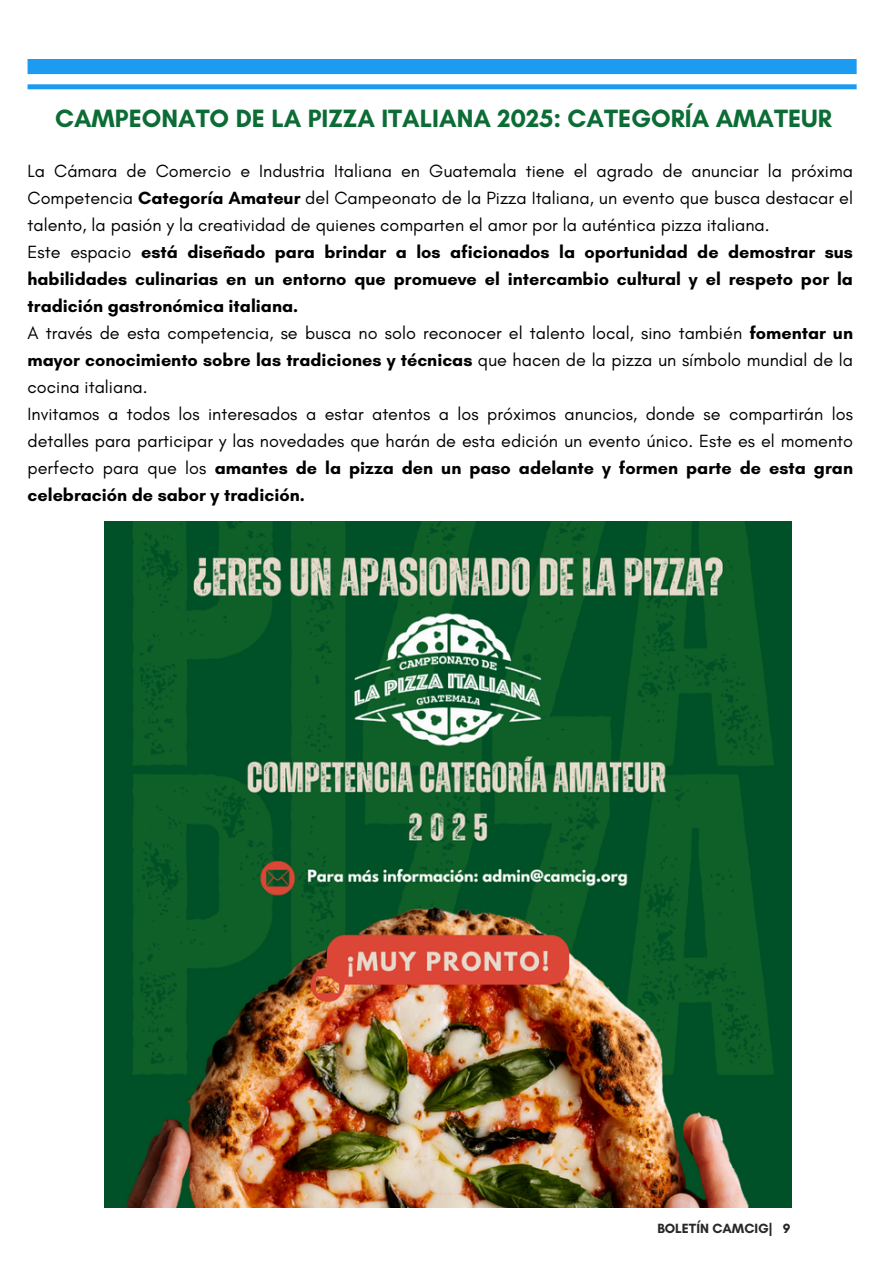
<style>
.page{position:relative;width:894px;height:1264px;background:#fff}
.page>*{position:absolute;margin:0;border:0;box-sizing:border-box;transform-origin:0 0}
.t1{font:700 25.5px "Glacial Indifference";color:#0c6c35}
.t2{font:18px/27px "Glacial Indifference";color:#000}
.t3{font:700 13.65px "Glacial Indifference";color:#282828}
.s1{font-weight:700}
</style>
<div class="page">
<svg style="left:28px;top:59px;width:828px;height:30px"></svg>
<img style="left:105px;top:521px;width:686px;height:686px">
<h2 class="t1" style="left:55px;top:103px;width:778px">CAMPEONATO DE LA PIZZA ITALIANA 2025: CATEGORÍA AMATEUR</h2>
<p class="t2" style="left:28px;top:157px;width:826px">La Cámara de Comercio e Industria Italiana en Guatemala tiene el agrado de anunciar la próxima Competencia <span class="s1">Categoría Amateur</span> del Campeonato de la Pizza Italiana, un evento que busca destacar el talento, la pasión y la creatividad de quienes comparten el amor por la auténtica pizza italiana.<br>Este espacio <span class="s1">está diseñado para brindar a los aficionados la oportunidad de demostrar sus habilidades culinarias en un entorno que promueve el intercambio cultural y el respeto por la tradición gastronómica italiana.<br></span>A través de esta competencia, se busca no solo reconocer el talento local, sino también <span class="s1">fomentar un mayor conocimiento sobre las tradiciones y técnicas</span> que hacen de la pizza un símbolo mundial de la cocina italiana.<br>Invitamos a todos los interesados a estar atentos a los próximos anuncios, donde se compartirán los detalles para participar y las novedades que harán de esta edición un evento único. Este es el momento perfecto para que los <span class="s1">amantes de la pizza den un paso adelante y formen parte de esta gran celebración de sabor y tradición.</span></p>
<h1 class="t3" style="left:657px;top:1219px;width:135px">BOLETÍN CAMCIG| 9</h1>
</div>
